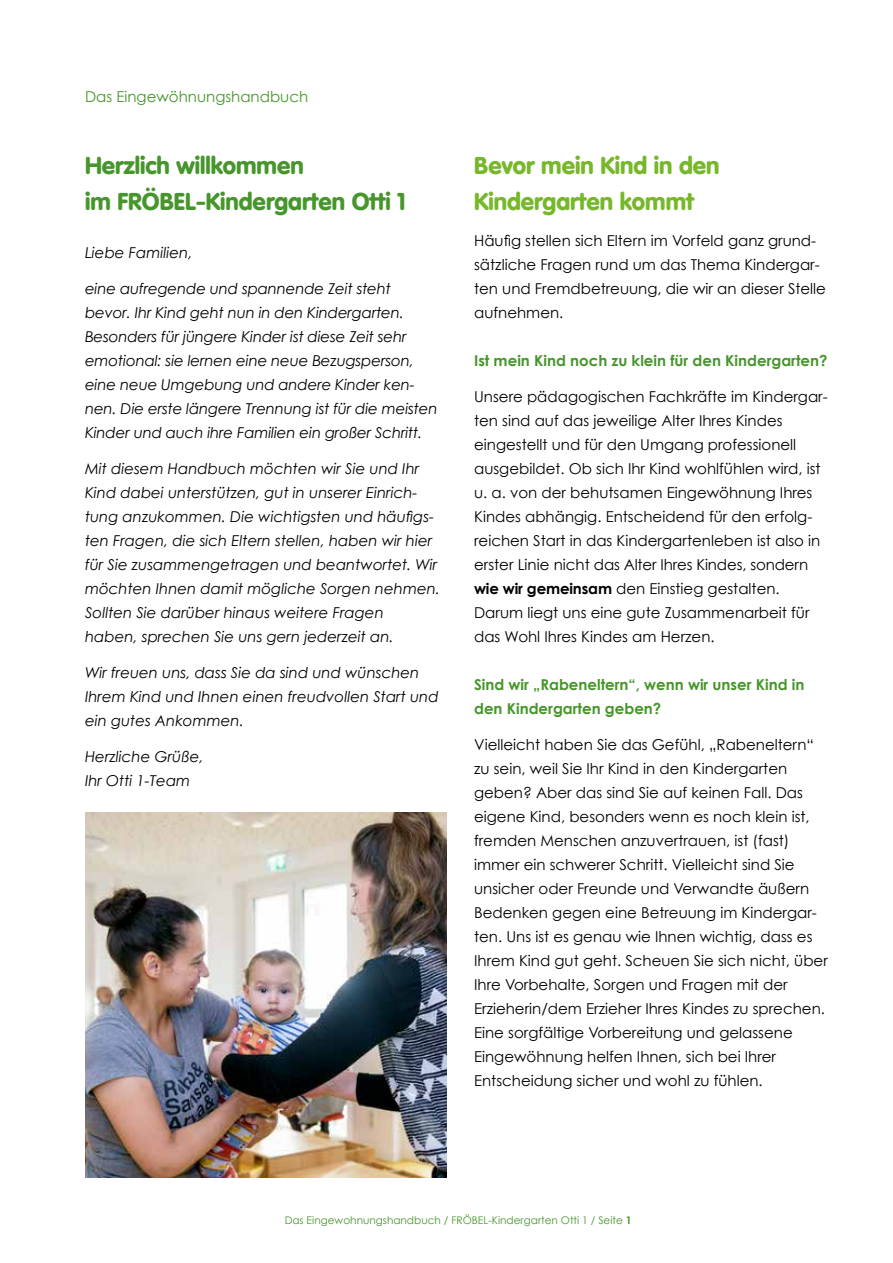
<style>
.page{position:relative;width:893px;height:1263px;background:#fff}
.page>*{position:absolute;margin:0;border:0;box-sizing:border-box;transform-origin:0 0}
.t1{font:900 24px/36px "VAG Rounded";color:#46962b}
.t2{font:900 24px/36px "VAG Rounded";color:#76b82a}
.t3{font:15px/24px "Century Gothic";color:#000}
.t4{font:italic 15px/24px "Century Gothic";color:#000}
.t5{font:700 15px/24px "Century Gothic";color:#46962b}
.t6{font:15px "Century Gothic";color:#46962b}
.t7{font:10.5px "Century Gothic";color:#46962b}
.s1{font-weight:700}
</style>
<div class="page">
<img style="left:85px;top:812px;width:361px;height:366px">
<p class="t6" style="left:85px;top:87px;width:225px">Das Eingewöhnungshandbuch</p>
<h1 class="t1" style="left:85px;top:147px;width:322px">Herzlich willkommen<br>im FRÖBEL-Kindergarten Otti 1</h1>
<p class="t4" style="left:85px;top:240px;width:109px">Liebe Familien,</p>
<p class="t4" style="left:85px;top:276px;width:354px">eine aufregende und spannende Zeit steht bevor. Ihr Kind geht nun in den Kindergarten.<br>Besonders für jüngere Kinder ist diese Zeit sehr emotional: sie lernen eine neue Bezugsperson, eine neue Umgebung und andere Kinder ken&shy;nen. Die erste längere Trennung ist für die meisten Kinder und auch ihre Familien ein großer Schritt.</p>
<p class="t4" style="left:85px;top:456px;width:357px">Mit diesem Handbuch möchten wir Sie und Ihr Kind dabei unterstützen, gut in unserer Einrich&shy;tung anzukommen. Die wichtigsten und häufigs&shy;ten Fragen, die sich Eltern stellen, haben wir hier für Sie zusammengetragen und beantwortet. Wir möchten Ihnen damit mögliche Sorgen nehmen.<br>Sollten Sie darüber hinaus weitere Fragen haben, sprechen Sie uns gern jederzeit an.</p>
<p class="t4" style="left:85px;top:660px;width:355px">Wir freuen uns, dass Sie da sind und wünschen<br>Ihrem Kind und Ihnen einen freudvollen Start und ein gutes Ankommen.</p>
<p class="t4" style="left:85px;top:744px;width:120px">Herzliche Grüße,<br>Ihr Otti 1-Team</p>
<h1 class="t2" style="left:474px;top:147px;width:247px">Bevor mein Kind in den<br>Kindergarten kommt</h1>
<p class="t3" style="left:474px;top:228px;width:353px">Häufig stellen sich Eltern im Vorfeld ganz grund&shy;sätzliche Fragen rund um das Thema Kindergar&shy;ten und Fremdbetreuung, die wir an dieser Stelle aufnehmen.</p>
<p class="t5" style="left:474px;top:348px;width:355px">Ist mein Kind noch zu klein für den Kindergarten?</p>
<p class="t3" style="left:474px;top:384px;width:355px">Unsere pädagogischen Fachkräfte im Kindergar&shy;ten sind auf das jeweilige Alter Ihres Kindes eingestellt und für den Umgang professionell ausgebildet. Ob sich Ihr Kind wohlfühlen wird, ist u. a. von der behutsamen Eingewöhnung Ihres Kindes abhängig. Entscheidend für den erfolg&shy;reichen Start in das Kindergartenleben ist also in erster Linie nicht das Alter Ihres Kindes, sondern <span class="s1">wie wir gemeinsam</span> den Einstieg gestalten.<br>Darum liegt uns eine gute Zusammenarbeit für das Wohl Ihres Kindes am Herzen.</p>
<p class="t5" style="left:474px;top:672px;width:332px">Sind wir „Rabeneltern“, wenn wir unser Kind in den Kindergarten geben?</p>
<p class="t3" style="left:474px;top:732px;width:355px">Vielleicht haben Sie das Gefühl, „Rabeneltern“ zu sein, weil Sie Ihr Kind in den Kindergarten geben? Aber das sind Sie auf keinen Fall. Das eigene Kind, besonders wenn es noch klein ist, fremden Menschen anzuvertrauen, ist (fast) immer ein schwerer Schritt. Vielleicht sind Sie unsicher oder Freunde und Verwandte äußern Bedenken gegen eine Betreuung im Kindergar&shy;ten. Uns ist es genau wie Ihnen wichtig, dass es Ihrem Kind gut geht. Scheuen Sie sich nicht, über Ihre Vorbehalte, Sorgen und Fragen mit der Erzieherin/dem Erzieher Ihres Kindes zu sprechen.<br>Eine sorgfältige Vorbereitung und gelassene Eingewöhnung helfen Ihnen, sich bei Ihrer Entscheidung sicher und wohl zu fühlen.</p>
<p class="t7" style="left:285px;top:1213px;width:349px">Das Eingewohnungshandbuch / FRÖBEL-Kindergarten Otti 1 / Seite <span class="s1">1</span></p>
</div>
